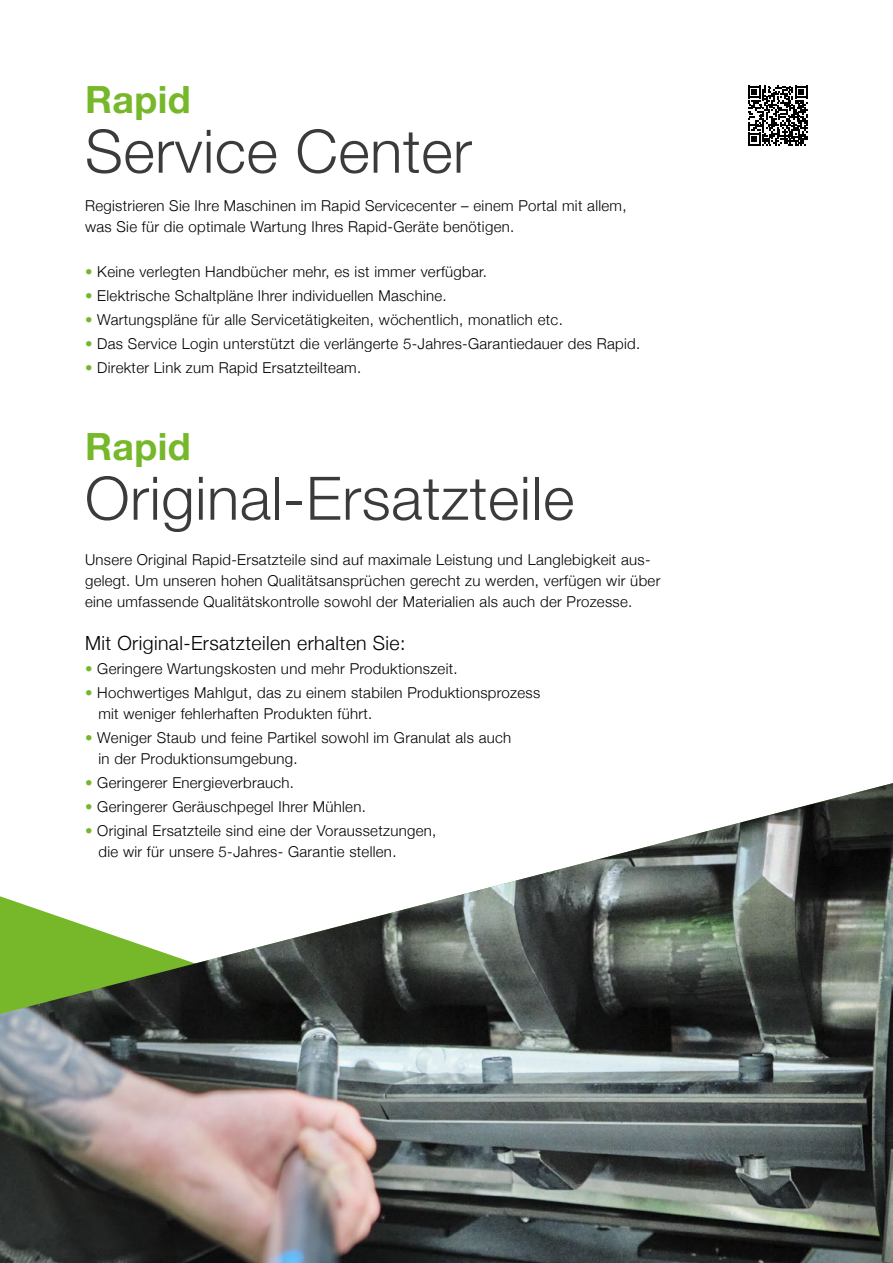
<style>
.page{position:relative;width:893px;height:1263px;background:#fff}
.page>*{position:absolute;margin:0;border:0;box-sizing:border-box;transform-origin:0 0}
.t1{font:300 60px "Helvetica Neue";letter-spacing:.01em;color:#3b3b3a}
.t2{font:700 37.5px "Helvetica Neue";letter-spacing:.01em;color:#76b82a}
.t3{font:300 19.5px "Helvetica Neue";letter-spacing:.02em;color:#000}
.t4{font:300 15px/21px "Helvetica Neue";letter-spacing:.02em;color:#000}
.s1{font-weight:500;color:#76b82a}
</style>
<div class="page">
<img style="left:0;top:783px;width:893px;height:480px">
<svg style="left:748px;top:86px;width:60px;height:59px"></svg>
<h2 class="t2" style="left:85px;top:70px;width:107px">Rapid</h2>
<h1 class="t1" style="left:85px;top:103px;width:388px">Service Center</h1>
<p class="t4" style="left:85px;top:194px;width:543px">Registrieren Sie Ihre Maschinen im Rapid Servicecenter – einem Portal mit allem, was Sie für die optimale Wartung Ihres Rapid-Geräte benötigen.</p>
<p class="t4" style="left:85px;top:260px;width:403px"><span class="s1">•</span> Keine verlegten Handbücher mehr, es ist immer verfügbar.</p>
<p class="t4" style="left:85px;top:284px;width:363px"><span class="s1">•</span> Elektrische Schaltpläne Ihrer individuellen Maschine.</p>
<p class="t4" style="left:85px;top:308px;width:479px"><span class="s1">•</span> Wartungspläne für alle Servicetätigkeiten, wöchentlich, monatlich etc.</p>
<p class="t4" style="left:85px;top:332px;width:557px"><span class="s1">•</span> Das Service Login unterstützt die verlängerte 5-Jahres-Garantiedauer des Rapid.</p>
<p class="t4" style="left:85px;top:356px;width:278px"><span class="s1">•</span> Direkter Link zum Rapid Ersatzteilteam.</p>
<h2 class="t2" style="left:85px;top:417px;width:107px">Rapid</h2>
<h1 class="t1" style="left:85px;top:450px;width:491px">Original-Ersatzteile</h1>
<p class="t4" style="left:85px;top:548px;width:577px">Unsere Original Rapid-Ersatzteile sind auf maximale Leistung und Langlebigkeit aus&shy;gelegt. Um unseren hohen Qualitätsansprüchen gerecht zu werden, verfügen wir über eine umfassende Qualitätskontrolle sowohl der Materialien als auch der Prozesse.</p>
<h3 class="t3" style="left:85px;top:627px;width:322px">Mit Original-Ersatzteilen erhalten Sie:</h3>
<p class="t4" style="left:85px;top:657px;width:374px"><span class="s1">•</span> Geringere Wartungskosten und mehr Produktionszeit.</p>
<p class="t4" style="left:98px;top:681px;width:443px;text-indent:-13px"><span class="s1">•</span> Hochwertiges Mahlgut, das zu einem stabilen Produktionsprozess mit weniger fehlerhaften Produkten führt.</p>
<p class="t4" style="left:98px;top:726px;width:414px;text-indent:-13px"><span class="s1">•</span> Weniger Staub und feine Partikel sowohl im Granulat als auch in der Produktionsumgebung.</p>
<p class="t4" style="left:85px;top:771px;width:211px"><span class="s1">•</span> Geringerer Energieverbrauch.</p>
<p class="t4" style="left:85px;top:795px;width:282px"><span class="s1">•</span> Geringerer Geräuschpegel Ihrer Mühlen.</p>
<p class="t4" style="left:98px;top:819px;width:339px;text-indent:-13px"><span class="s1">•</span> Original Ersatzteile sind eine der Voraussetzungen, die wir für unsere 5-Jahres- Garantie stellen.</p>
</div>
